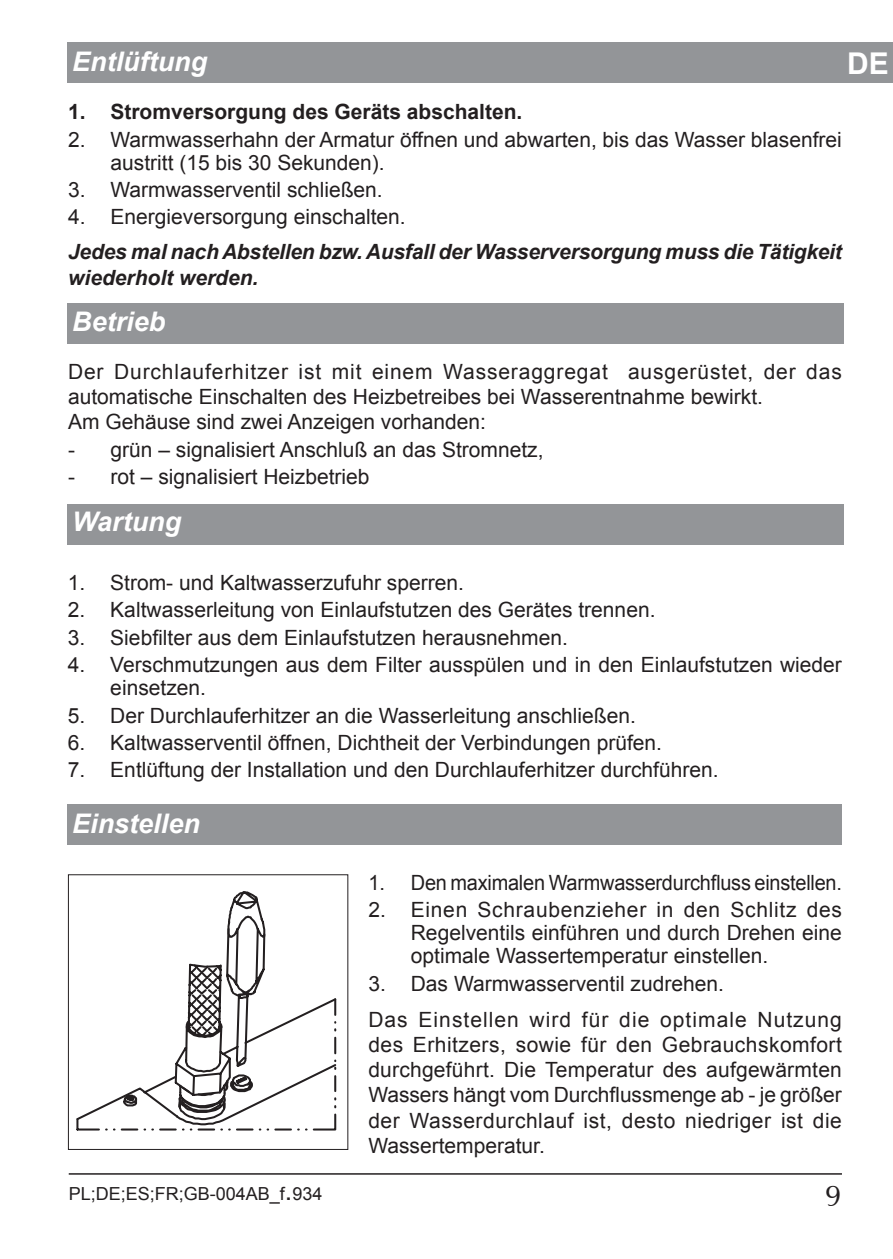
<style>
.page{position:relative;width:893px;height:1259px;background:#fff}
.page>*{position:absolute;margin:0;border:0;box-sizing:border-box;transform-origin:0 0}
.t1{font:700 30px "Arial";color:#fff}
.t2{font:30px "Ottawa";color:#231f20}
.t3{font:italic 700 27px "Arial";color:#fff}
.t4{font:21px/25.2px "Arial";color:#231f20}
.t5{font:italic 700 21px/25.2px "Arial";letter-spacing:-.01em;color:#231f20}
.t6{font:21px "Arial";color:#231f20;scale:.95 1}
.t7{font:700 21px "Arial";color:#231f20}
.t8{font:18px "Arial";color:#231f20}
.s1{font-size:27px}
</style>
<div class="page">
<hr style="left:69px;top:1173px;width:773px;height:1px;background:#231f20">
<div style="left:68px;top:804px;width:774px;height:40px;background:#939598"></div>
<div style="left:68px;top:504px;width:776px;height:40px;background:#939598"></div>
<div style="left:68px;top:303px;width:776px;height:40px;background:#939598"></div>
<div style="left:68px;top:42px;width:825px;height:41px;background:#939598"></div>
<div style="left:68px;top:874px;width:280px;height:275px;border:1px solid #231f20"></div>
<svg style="left:76px;top:891px;width:260px;height:239px"></svg>
<p class="t3" style="left:72px;top:43px;width:136px">Entlüftung</p>
<p class="t7" style="left:68px;top:98px;width:456px">1. Stromversorgung des Geräts abschalten.</p>
<p class="t4" style="left:110px;top:128px;width:733px;line-height:23.1px;text-indent:-42px">2. Warmwasserhahn der Armatur öffnen und abwarten, bis das Wasser blasenfrei austritt (15 bis 30 Sekunden).</p>
<p class="t4" style="left:68px;top:177px;width:316px">3. Warmwasserventil schließen.</p>
<p class="t4" style="left:68px;top:205px;width:339px">4. Energieversorgung einschalten.</p>
<p class="t5" style="left:68px;top:240px;width:775px">Jedes mal nach Abstellen bzw. Ausfall der Wasserversorgung muss die Tätigkeit wiederholt werden.</p>
<h1 class="t1" style="left:847px;top:44px;width:43px">DE</h1>
<p class="t3" style="left:72px;top:304px;width:95px">Betrieb</p>
<p class="t4" style="left:68px;top:359px;width:775px">Der Durchlauferhitzer ist mit einem Wasseraggregat ausgerüstet, der das automatische Einschalten des Heizbetreibes bei Wasserentnahme bewirkt.<br>Am Gehäuse sind zwei Anzeigen vorhanden:</p>
<p class="t4" style="left:68px;top:437px;width:477px">- grün – signalisiert Anschluß an das Stromnetz,</p>
<p class="t4" style="left:68px;top:464px;width:303px">- rot – signalisiert Heizbetrieb</p>
<p class="t3" style="left:72px;top:503px;width:110px">Wartung</p>
<p class="t4" style="left:68px;top:570px;width:398px">1. Strom- und Kaltwasserzufuhr sperren.</p>
<p class="t4" style="left:68px;top:598px;width:589px">2. Kaltwasserleitung von Einlaufstutzen des Gerätes trennen.</p>
<p class="t4" style="left:68px;top:625px;width:502px">3. Siebfilter aus dem Einlaufstutzen herausnehmen.</p>
<p class="t4" style="left:110px;top:653px;width:733px;line-height:23.1px;text-indent:-42px">4. Verschmutzungen aus dem Filter ausspülen und in den Einlaufstutzen wieder einsetzen.</p>
<p class="t4" style="left:68px;top:703px;width:570px">5. Der Durchlauferhitzer an die Wasserleitung anschließen.</p>
<p class="t4" style="left:68px;top:730px;width:596px">6. Kaltwasserventil öffnen, Dichtheit der Verbindungen prüfen.</p>
<p class="t4" style="left:68px;top:757px;width:652px">7. Entlüftung der Installation und den Durchlauferhitzer durchführen.</p>
<p class="t3" style="left:72px;top:806px;width:129px">Einstellen</p>
<p class="t6" style="left:368px;top:868px;width:500px">1. Den maximalen Warmwasserdurchfluss einstellen.</p>
<p class="t4" style="left:411px;top:898px;width:433px;line-height:23.1px;text-align:justify;text-indent:-42px">2. Einen Schraubenzieher in den Schlitz des Regelventils einführen und durch Drehen eine optimale Wassertemperatur einstellen.</p>
<p class="t4" style="left:368px;top:970px;width:357px">3. Das Warmwasserventil zudrehen.</p>
<p class="t4" style="left:368px;top:1007px;width:475px;text-align:justify">Das Einstellen wird für die optimale Nutzung des Erhitzers, sowie für den Gebrauchskomfort durchgeführt. Die Temperatur des aufgewärmten Wassers hängt vom Durchflussmenge ab - je größer der Wasserdurchlauf ist, desto niedriger ist die Wassertemperatur.</p>
<p class="t8" style="left:69px;top:1181px;width:255px">PL;DE;ES;FR;GB-004AB_f<span class="s1">.</span>934</p>
<h1 class="t2" style="left:825px;top:1177px;width:18px">9</h1>
</div>
